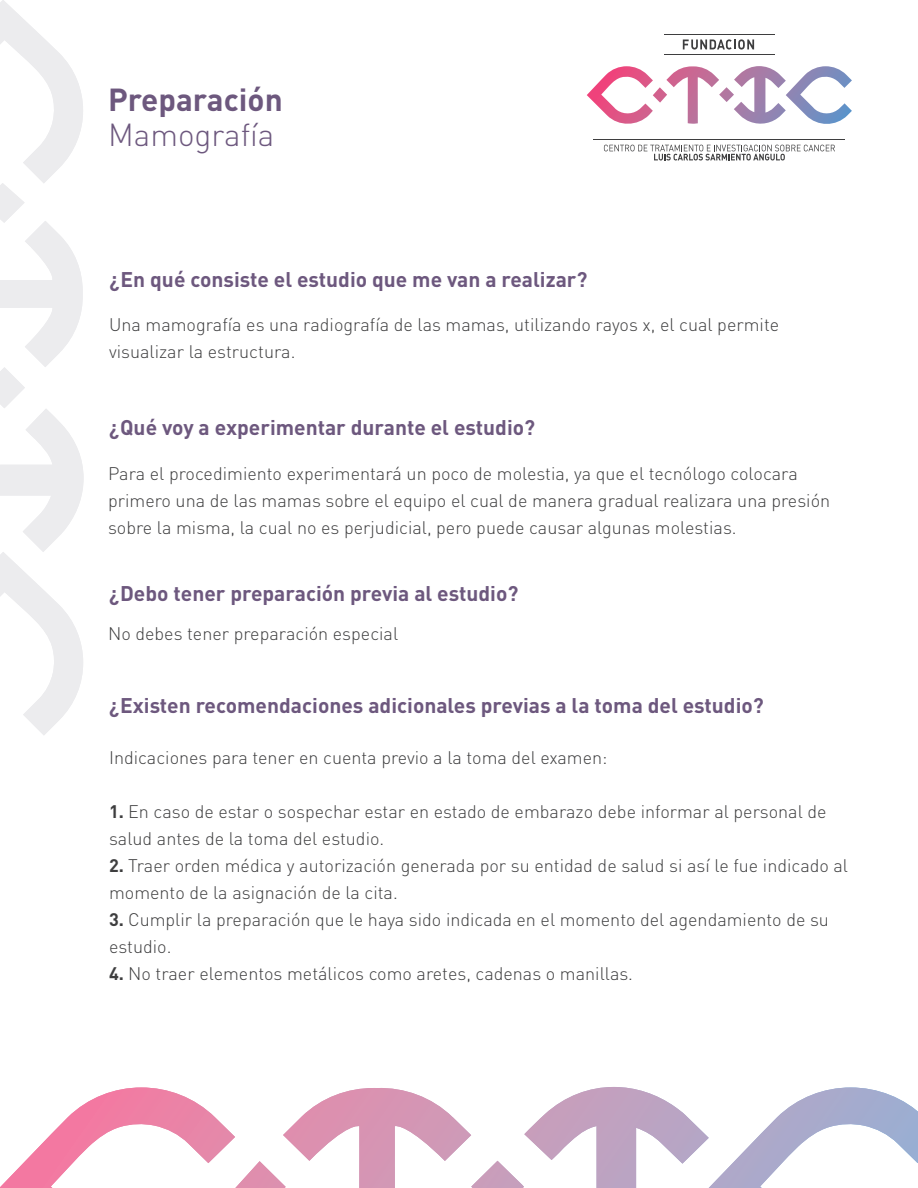
<style>
.page{position:relative;width:918px;height:1188px;background:#fff}
.page>*{position:absolute;margin:0;border:0;box-sizing:border-box;transform-origin:0 0}
.t1{font:700 31.5px "DIN Pro";color:#6d587e}
.t2{font:300 31.5px "DIN Pro";color:#6d587e}
.t3{font:700 21px "DIN Pro";color:#6d587e}
.t4{font:300 18px/27px "DIN Pro";color:#3e3e3f}
.s1{font-weight:700}
</style>
<div class="page">
<svg style="left:0;top:1087px;width:918px;height:101px"></svg>
<hr style="left:594px;top:139px;width:251px;height:1px;background:#3e3e3f">
<svg style="left:604px;top:145px;width:231px;height:16px"></svg>
<svg style="left:683px;top:39px;width:71px;height:11px"></svg>
<hr style="left:664px;top:34px;width:111px;height:1px;background:#3e3e3f">
<hr style="left:664px;top:54px;width:111px;height:1px;background:#3e3e3f">
<svg style="left:587px;top:66px;width:265px;height:58px"></svg>
<svg style="left:0;top:0;width:84px;height:735px"></svg>
<h1 class="t1" style="left:108px;top:78px;width:176px">Preparación</h1>
<h1 class="t2" style="left:108px;top:110px;width:168px">Mamografía</h1>
<p class="t3" style="left:110px;top:265px;width:479px">¿En qué consiste el estudio que me van a realizar?</p>
<p class="t4" style="left:109px;top:310px;width:672px">Una mamografía es una radiografía de las mamas, utilizando rayos x, el cual permite visualizar la estructura.</p>
<p class="t3" style="left:109px;top:413px;width:428px">¿Qué voy a experimentar durante el estudio?</p>
<p class="t4" style="left:108px;top:459px;width:724px">Para el procedimiento experimentará un poco de molestia, ya que el tecnólogo colocara primero una de las mamas sobre el equipo el cual de manera gradual realizara una presión sobre la misma, la cual no es perjudicial, pero puede causar algunas molestias.</p>
<p class="t3" style="left:109px;top:579px;width:411px">¿Debo tener preparación previa al estudio?</p>
<p class="t4" style="left:108px;top:618px;width:292px">No debes tener preparación especial</p>
<p class="t3" style="left:109px;top:691px;width:656px">¿Existen recomendaciones adicionales previas a la toma del estudio?</p>
<p class="t4" style="left:109px;top:742px;width:500px">Indicaciones para tener en cuenta previo a la toma del examen:</p>
<p class="t4" style="left:109px;top:796px;width:719px"><span class="s1">1.</span> En caso de estar o sospechar estar en estado de embarazo debe informar al personal de salud antes de la toma del estudio.</p>
<p class="t4" style="left:109px;top:850px;width:741px"><span class="s1">2.</span> Traer orden médica y autorización generada por su entidad de salud si así le fue indicado al momento de la asignación de la cita.</p>
<p class="t4" style="left:109px;top:904px;width:721px"><span class="s1">3.</span> Cumplir la preparación que le haya sido indicada en el momento del agendamiento de su estudio.</p>
<p class="t4" style="left:109px;top:958px;width:526px"><span class="s1">4.</span> No traer elementos metálicos como aretes, cadenas o manillas.</p>
</div>
